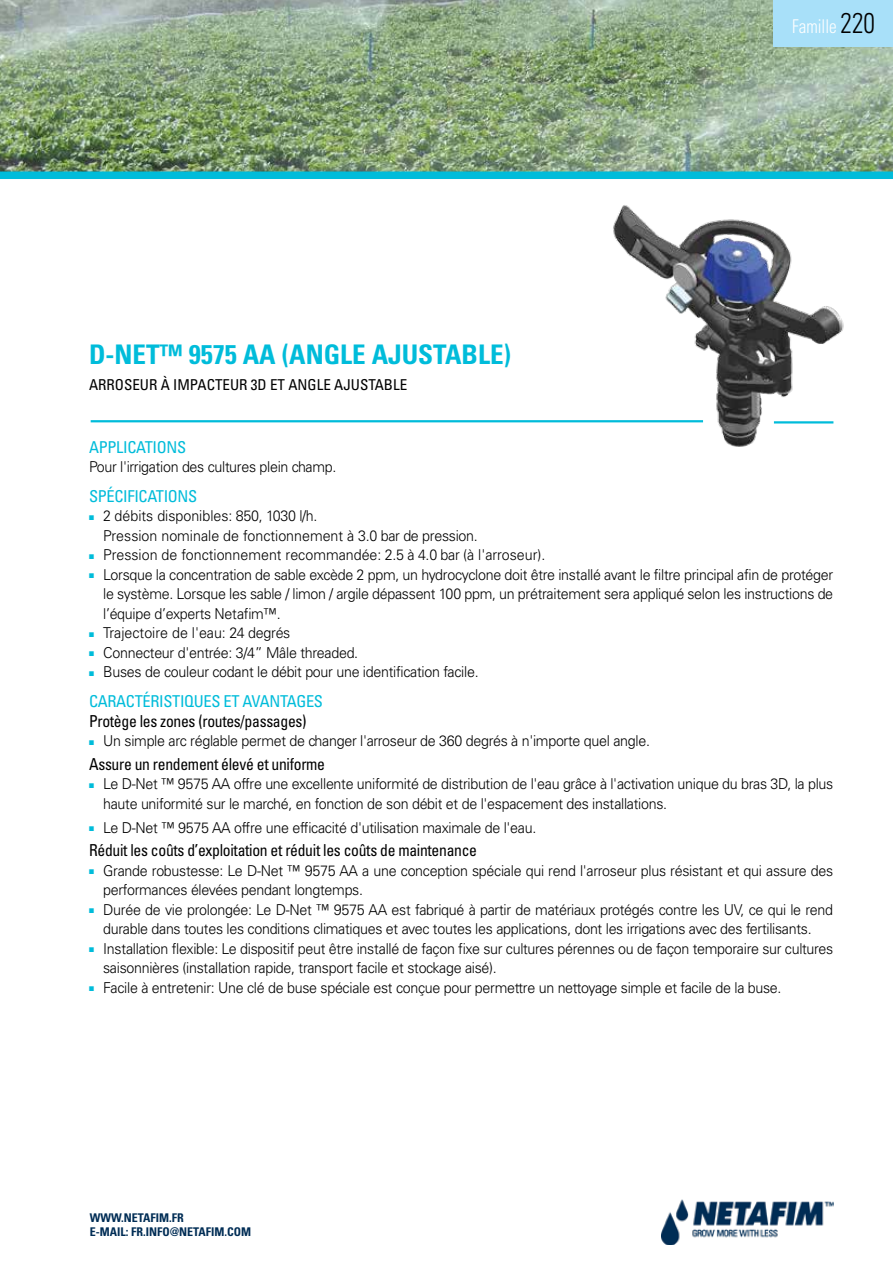
<style>
.page{position:relative;width:893px;height:1263px;background:#fff}
.page>*{position:absolute;margin:0;border:0;box-sizing:border-box;transform-origin:0 0}
.t1{font:700 condensed 27px "Univers LT Std";color:#00bcda}
.t2{font:300 condensed 18.9px "Univers LT Std";color:#fff;scale:.9 1}
.t3{font:condensed 16.5px "Univers LT Std";letter-spacing:-.02em;color:#000;scale:.95 1}
.t4{font:condensed 16.35px "Univers LT Std";letter-spacing:-.02em;color:#00bcda}
.t5{font:300 15px/19.5px "Univers LT Std";letter-spacing:-.02em;color:#000;scale:.95 1}
.t6{font:300 15px/19.5px "Univers LT Std";color:#000;scale:.95 1}
.t7{font:condensed 15px "Univers LT Std";color:#000}
.t8{font:700 condensed 12px/14.4px "Univers LT Std";color:#002d55}
.s1{font-size:28.5px;color:#000}
.s2{color:#00bcda}
</style>
<div class="page">
<img style="left:0;top:0;width:893px;height:171px">
<div style="left:0;top:171px;width:893px;height:8px;background:#00bcda"></div>
<img style="left:661px;top:1199px;width:173px;height:45px">
<div style="left:774px;top:0;width:119px;height:46px;background:#a8e0f9"></div>
<hr style="left:91px;top:420px;width:612px;height:2px;background:#00bcda">
<img style="left:608px;top:205px;width:236px;height:242px">
<hr style="left:774px;top:421px;width:59px;height:2px;background:#00bcda">
<h1 class="t1" style="left:89px;top:337px;width:424px">D-NET™ 9575 AA (ANGLE AJUSTABLE)</h1>
<p class="t7" style="left:89px;top:375px;width:320px">ARROSEUR À IMPACTEUR 3D ET ANGLE AJUSTABLE</p>
<p class="t2" style="left:792px;top:15px;width:93px">Famille <span class="s1">220</span></p>
<p class="t4" style="left:89px;top:436px;width:99px">APPLICATIONS</p>
<p class="t5" style="left:89px;top:457px;width:262px">Pour l'irrigation des cultures plein champ.</p>
<p class="t4" style="left:89px;top:485px;width:110px">SPÉCIFICATIONS</p>
<p class="t6" style="left:103px;top:506px;width:396px;text-indent:-14px"><span class="s2">■</span> 2 débits disponibles: 850, 1030 l/h.<br>Pression nominale de fonctionnement à 3.0 bar de pression.</p>
<p class="t6" style="left:89px;top:545px;width:482px"><span class="s2">■</span> Pression de fonctionnement recommandée: 2.5 à 4.0 bar (à l'arroseur).</p>
<p class="t5" style="left:103px;top:565px;width:770px;text-align:justify;text-indent:-14px"><span class="s2">■</span> Lorsque la concentration de sable excède 2 ppm, un hydrocyclone doit être installé avant le filtre principal afin de protéger le système. Lorsque les sable / limon / argile dépassent 100 ppm, un prétraitement sera appliqué selon les instructions de l’équipe d’experts Netafim™.</p>
<p class="t6" style="left:89px;top:623px;width:213px"><span class="s2">■</span> Trajectoire de l'eau: 24 degrés</p>
<p class="t5" style="left:89px;top:643px;width:285px"><span class="s2">■</span> Connecteur d'entrée: 3/4” Mâle threaded.</p>
<p class="t5" style="left:89px;top:662px;width:412px"><span class="s2">■</span> Buses de couleur codant le débit pour une identification facile.</p>
<p class="t4" style="left:89px;top:691px;width:235px">CARACTÉRISTIQUES ET AVANTAGES</p>
<p class="t3" style="left:89px;top:710px;width:230px">Protège les zones (routes/passages)</p>
<p class="t5" style="left:89px;top:731px;width:592px"><span class="s2">■</span> Un simple arc réglable permet de changer l'arroseur de 360 degrés à n'importe quel angle.</p>
<p class="t3" style="left:89px;top:754px;width:250px">Assure un rendement élevé et uniforme</p>
<p class="t5" style="left:103px;top:774px;width:770px;text-indent:-14px"><span class="s2">■</span> Le D-Net ™ 9575 AA offre une excellente uniformité de distribution de l'eau grâce à l'activation unique du bras 3D, la plus haute uniformité sur le marché, en fonction de son débit et de l'espacement des installations.</p>
<p class="t5" style="left:89px;top:818px;width:472px"><span class="s2">■</span> Le D-Net ™ 9575 AA offre une efficacité d'utilisation maximale de l'eau.</p>
<p class="t3" style="left:89px;top:840px;width:410px">Réduit les coûts d’exploitation et réduit les coûts de maintenance</p>
<p class="t5" style="left:103px;top:861px;width:770px;text-indent:-14px"><span class="s2">■</span> Grande robustesse: Le D-Net ™ 9575 AA a une conception spéciale qui rend l'arroseur plus résistant et qui assure des performances élevées pendant longtemps.</p>
<p class="t5" style="left:89px;top:900px;width:785px;text-align:center"><span class="s2">■</span> Durée de vie prolongée: Le D-Net ™ 9575 AA est fabriqué à partir de matériaux protégés contre les UV, ce qui le rend durable dans toutes les conditions climatiques et avec toutes les applications, dont les irrigations avec des fertilisants.</p>
<p class="t5" style="left:103px;top:939px;width:770px;text-indent:-14px"><span class="s2">■</span> Installation flexible: Le dispositif peut être installé de façon fixe sur cultures pérennes ou de façon temporaire sur cultures saisonnières (installation rapide, transport facile et stockage aisé).</p>
<p class="t5" style="left:89px;top:978px;width:730px"><span class="s2">■</span> Facile à entretenir: Une clé de buse spéciale est conçue pour permettre un nettoyage simple et facile de la buse.</p>
<p class="t8" style="left:90px;top:1210px;width:163px">WWW.NETAFIM.FR<br>E-MAIL: FR.INFO@NETAFIM.COM</p>
</div>
